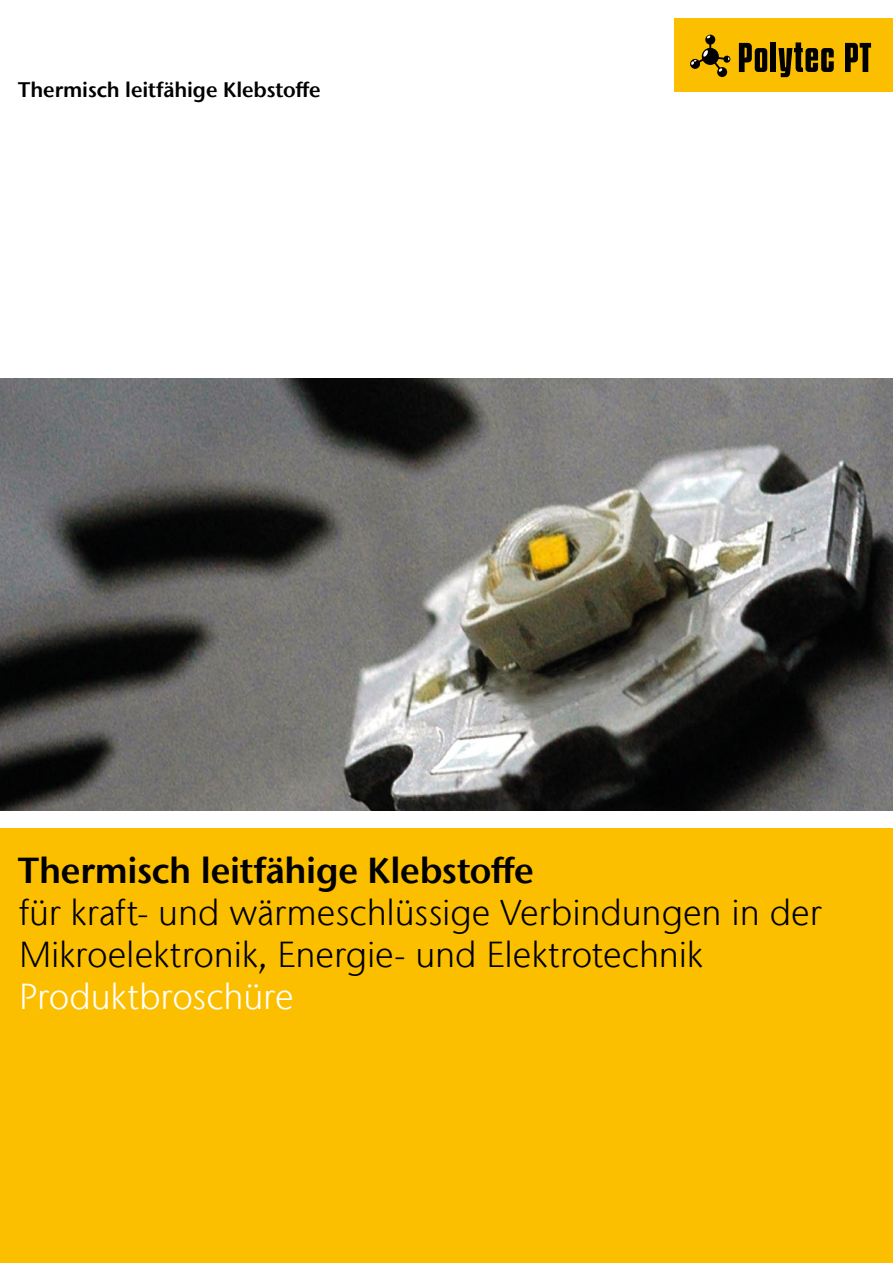
<style>
.page{position:relative;width:893px;height:1263px;background:#fff}
.page>*{position:absolute;margin:0;border:0;box-sizing:border-box;transform-origin:0 0}
.t1{font:300 36px/42px "Stone Sans IIITC Com";color:#000}
.t2{font:600 36px "Stone Sans IIITC Com";letter-spacing:-.01em;color:#000}
.t3{font:300 36px "Stone Sans IIITC Com";color:#fff}
.t4{font:600 21px "Stone Sans IIITC Com";letter-spacing:-.005em;color:#000}
</style>
<div class="page">
<div style="left:0;top:829px;width:893px;height:434px;background:#fcbf00"></div>
<img style="left:0;top:378px;width:893px;height:433px">
<div style="left:674px;top:19px;width:219px;height:73px;background:#fcbf00"></div>
<div style="left:770px;top:42px;width:6px;height:30px;background:#000"></div>
<svg style="left:739px;top:43px;width:28px;height:29px"></svg>
<svg style="left:778px;top:42px;width:56px;height:35px"></svg>
<svg style="left:845px;top:43px;width:26px;height:29px"></svg>
<svg style="left:690px;top:35px;width:40px;height:42px"></svg>
<p class="t4" style="left:18px;top:76px;width:304px">Thermisch leitfähige Klebstoffe</p>
<p class="t2" style="left:18px;top:848px;width:517px">Thermisch leitfähige Klebstoffe</p>
<p class="t1" style="left:19px;top:891px;width:804px">für kraft- und wärmeschlüssige Verbindungen in der<br>Mikroelektronik, Energie- und Elektrotechnik</p>
<p class="t3" style="left:19px;top:974px;width:276px">Produktbroschüre</p>
</div>
